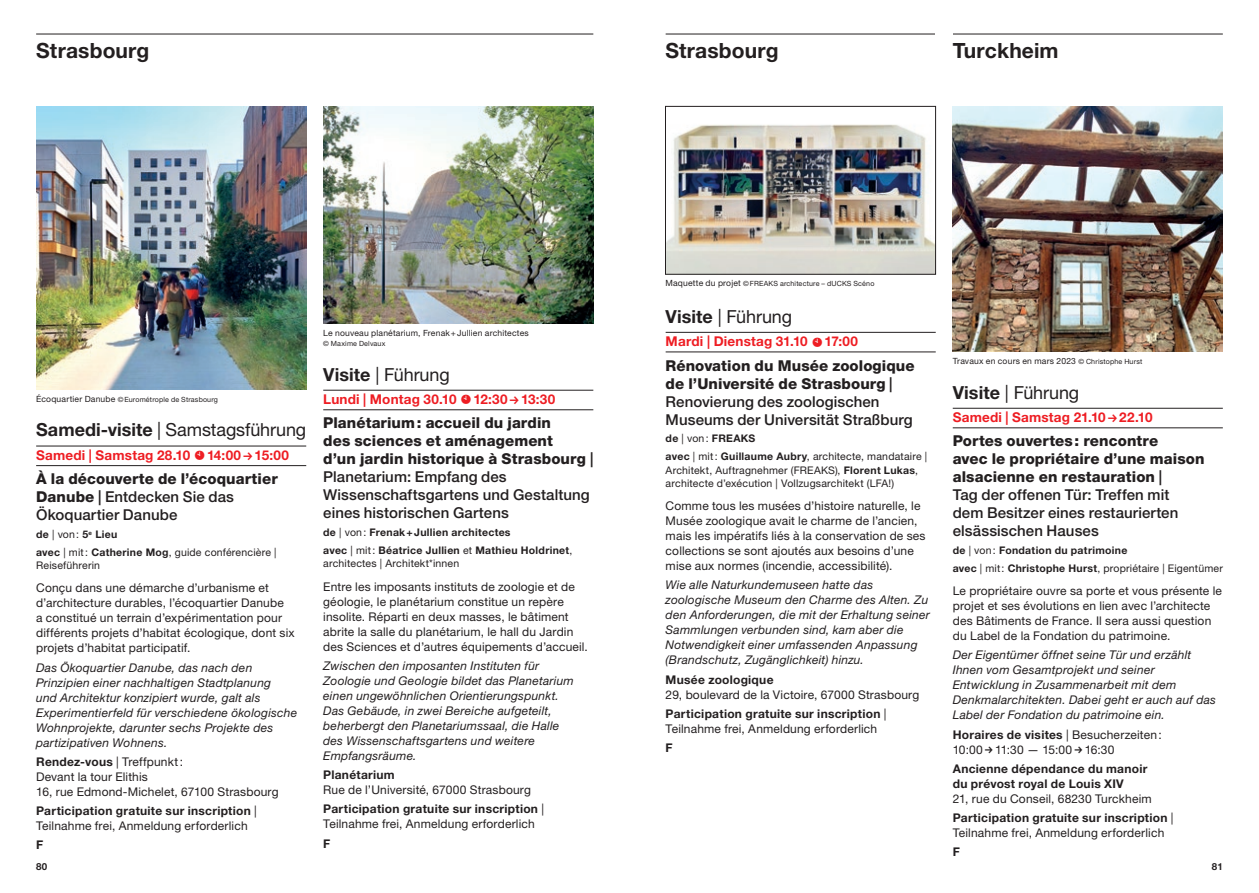
<style>
.page{position:relative;width:1259px;height:893px;background:#fff}
.page>*{position:absolute;margin:0;border:0;box-sizing:border-box;transform-origin:0 0}
.Ville_2022{font:700 21px "Helvetica Neue LT Std";letter-spacing:.01em;color:#231f20}
.Type_manifestation_B{font:18px "Helvetica Neue LT Std";letter-spacing:-.005em;color:#231f20}
.Titre_manif_2022{font:800 15px/18px "Helvetica Neue LT Std";letter-spacing:.005em;color:#231f20}
.Titre_manif_2022-2{font:500 15px/18px "Helvetica Neue LT Std";letter-spacing:.005em;color:#231f20}
.Dates_Bold_rouge_fil{font:700 13.5px "Helvetica Neue LT Std";letter-spacing:.015em;color:#ee1d23}
.Texte_02_c_8_10_Ital{font:italic 12px/15px "Helvetica Neue LT Std";letter-spacing:.02em;color:#231f20}
.Texte_01_c_8_10_Regu{font:12px/15px "Helvetica Neue LT Std";letter-spacing:.015em;color:#231f20}
.Lieu_précisions_c_8{font:12px/15px "Helvetica Neue LT Std";letter-spacing:.015em;color:#231f20}
.Lieu_précisions_c_8-2{font:700 12px/15px "Helvetica Neue LT Std";letter-spacing:.025em;color:#231f20}
.Lieu_précisions_c_8-3{font:12px/15px "Helvetica Neue LT Std";letter-spacing:-.01em;color:#231f20}
.Avec_Mit_Sous-titre{font:10.5px/13.5px "Helvetica Neue LT Std";letter-spacing:.015em;color:#231f20}
.Avec_Mit_Sous-titre-2{font:700 10.5px/13.5px "Helvetica Neue LT Std";letter-spacing:.025em;color:#231f20}
.t1{font:700 9.75px "Helvetica Neue LT Std";color:#231f20}
.Légende_photo_2022{font:8.55px "Helvetica Neue LT Std";letter-spacing:.02em;color:#231f20}
.Légende_photo_2022-2{font:7.2px "Helvetica Neue LT Std";letter-spacing:.02em;color:#231f20}
.s1{font-size:8.55px}
.s2{font-weight:700}
.s3{font-weight:500}
.s4{font-weight:400}
.s5{font-weight:800}
.s6{font-size:7.2px}
</style>
<div class="page">
<hr style="left:36px;top:34px;width:557px;height:1px;background:#231f20">
<hr style="left:665px;top:34px;width:557px;height:1px;background:#231f20">
<hr style="left:36px;top:446px;width:270px;height:1px;background:#231f20">
<hr style="left:36px;top:465px;width:270px;height:1px;background:#231f20">
<hr style="left:665px;top:332px;width:270px;height:1px;background:#231f20">
<hr style="left:665px;top:352px;width:270px;height:1px;background:#231f20">
<hr style="left:952px;top:408px;width:270px;height:1px;background:#231f20">
<hr style="left:952px;top:428px;width:270px;height:1px;background:#231f20">
<hr style="left:323px;top:390px;width:270px;height:1px;background:#231f20">
<hr style="left:323px;top:409px;width:270px;height:1px;background:#231f20">
<img style="left:667px;top:124px;width:266px;height:148px">
<div style="left:665px;top:106px;width:270px;height:168px;border:1px solid #231f20"></div>
<img style="left:323px;top:106px;width:270px;height:217px">
<img style="left:952px;top:106px;width:270px;height:246px">
<div style="left:935px;top:0;width:17px;height:86px;background:#fff"></div>
<img style="left:36px;top:106px;width:270px;height:283px">
<p class="Ville_2022" style="left:36px;top:38px;width:115px">Strasbourg</p>
<p class="Ville_2022" style="left:665px;top:38px;width:115px">Strasbourg</p>
<p class="Ville_2022" style="left:952px;top:38px;width:107px">Turckheim</p>
<p class="Légende_photo_2022-2" style="left:36px;top:395px;width:183px"><span class="s1">Écoquartier Danube</span> ©Eurométrople de Strasbourg</p>
<p class="Type_manifestation_B" style="left:36px;top:419px;width:271px"><span class="s2">Samedi-visite</span> | Samstagsführung</p>
<p class="Dates_Bold_rouge_fil" style="left:36px;top:447px;width:254px">Samedi | Samstag 28.10 14:00 15:00</p>
<p class="Titre_manif_2022" style="left:36px;top:470px;width:243px">À la découverte de l’écoquartier<br>Danube <span class="s3">| Entdecken Sie das<br>Ökoquartier Danube</span></p>
<p class="Avec_Mit_Sous-titre-2" style="left:36px;top:527px;width:83px">de <span class="s4">| von:</span> 5<sup>e</sup> Lieu</p>
<p class="Avec_Mit_Sous-titre" style="left:36px;top:545px;width:242px"><span class="s2">avec</span> | mit: <span class="s2">Catherine Mog</span>, guide conférencière |<br>Reiseführerin</p>
<p class="Texte_01_c_8_10_Regu" style="left:36px;top:580px;width:260px">Conçu dans une démarche d’urbanisme et d’architecture durables, l’écoquartier Danube<br>a constitué un terrain d’expérimentation pour différents projets d’habitat écologique, dont six projets d’habitat participatif.</p>
<p class="Texte_02_c_8_10_Ital" style="left:36px;top:660px;width:263px">Das Ökoquartier Danube, das nach den Prinzipien einer nachhaltigen Stadtplanung<br>und Architektur konzipiert wurde, galt als Experimentierfeld für verschiedene ökologische Wohnprojekte, darunter sechs Projekte des partizipativen Wohnens.</p>
<p class="Lieu_précisions_c_8" style="left:36px;top:754px;width:244px"><span class="s2">Rendez-vous</span> | Treffpunkt:<br>Devant la tour Elithis<br>16, rue Edmond-Michelet, 67100 Strasbourg</p>
<p class="Lieu_précisions_c_8" style="left:36px;top:803px;width:222px"><span class="s2">Participation gratuite sur inscription</span> |<br>Teilnahme frei, Anmeldung erforderlich</p>
<p class="Lieu_précisions_c_8-2" style="left:36px;top:837px;width:9px">F</p>
<p class="Légende_photo_2022" style="left:323px;top:328px;width:207px">Le nouveau planétarium, Frenak+Jullien architectes</p>
<p class="Légende_photo_2022-2" style="left:323px;top:339px;width:64px">© Maxime Delvaux</p>
<p class="Type_manifestation_B" style="left:323px;top:363px;width:128px"><span class="s2">Visite</span> | Führung</p>
<p class="Dates_Bold_rouge_fil" style="left:323px;top:391px;width:233px">Lundi | Montag 30.10 12:30 13:30</p>
<p class="Titre_manif_2022" style="left:323px;top:414px;width:272px">Planétarium: accueil du jardin<br>des sciences et aménagement<br>d’un jardin historique à Strasbourg <span class="s3">|<br>Planetarium: Empfang des<br>Wissenschaftsgartens und Gestaltung eines historischen Gartens</span></p>
<p class="Avec_Mit_Sous-titre-2" style="left:323px;top:525px;width:189px">de <span class="s4">| von:</span> Frenak+Jullien architectes</p>
<p class="Avec_Mit_Sous-titre-2" style="left:323px;top:543px;width:251px">avec <span class="s4">| mit:</span> Béatrice Jullien <span class="s4">et</span> Mathieu Holdrinet<span class="s4">, architectes | Architekt*innen</span></p>
<p class="Texte_01_c_8_10_Regu" style="left:323px;top:579px;width:266px">Entre les imposants instituts de zoologie et de géologie, le planétarium constitue un repère insolite. Réparti en deux masses, le bâtiment abrite la salle du planétarium, le hall du Jardin des Sciences et d’autres équipements d’accueil.</p>
<p class="Texte_02_c_8_10_Ital" style="left:323px;top:658px;width:252px">Zwischen den imposanten Instituten für Zoologie und Geologie bildet das Planetarium einen ungewöhnlichen Orientierungspunkt.<br>Das Gebäude, in zwei Bereiche aufgeteilt, beherbergt den Planetariumssaal, die Halle des Wissenschaftsgartens und weitere Empfangsräume.</p>
<p class="Lieu_précisions_c_8" style="left:323px;top:767px;width:209px"><span class="s2">Planétarium<br></span>Rue de l’Université, 67000 Strasbourg</p>
<p class="Lieu_précisions_c_8" style="left:323px;top:801px;width:222px"><span class="s2">Participation gratuite sur inscription</span> |<br>Teilnahme frei, Anmeldung erforderlich</p>
<p class="Lieu_précisions_c_8-2" style="left:323px;top:835px;width:9px">F</p>
<p class="Légende_photo_2022-2" style="left:665px;top:279px;width:210px"><span class="s1">Maquette du projet</span> ©FREAKS architecture – dUCKS Scéno</p>
<p class="Type_manifestation_B" style="left:665px;top:306px;width:128px"><span class="s2">Visite</span> | Führung</p>
<p class="Dates_Bold_rouge_fil" style="left:665px;top:333px;width:194px">Mardi | Dienstag 31.10 17:00</p>
<p class="Titre_manif_2022-2" style="left:665px;top:356px;width:250px"><span class="s5">Rénovation du Musée zoologique de l’Université de Strasbourg</span> |<br>Renovierung des zoologischen<br>Museums der Universität Straßburg</p>
<p class="Avec_Mit_Sous-titre-2" style="left:665px;top:432px;width:91px">de <span class="s4">| von:</span> FREAKS</p>
<p class="Avec_Mit_Sous-titre" style="left:665px;top:449px;width:263px"><span class="s2">avec</span> | mit: <span class="s2">Guillaume Aubry</span>, architecte, mandataire |<br>Architekt, Auftragnehmer (FREAKS), <span class="s2">Florent Lukas</span>, architecte d’exécution | Vollzugsarchitekt (LFA!)</p>
<p class="Texte_01_c_8_10_Regu" style="left:665px;top:498px;width:261px">Comme tous les musées d’histoire naturelle, le Musée zoologique avait le charme de l’ancien, mais les impératifs liés à la conservation de ses collections se sont ajoutés aux besoins d’une mise aux normes (incendie, accessibilité).</p>
<p class="Texte_02_c_8_10_Ital" style="left:665px;top:577px;width:266px">Wie alle Naturkundemuseen hatte das zoologische Museum den Charme des Alten. Zu den Anforderungen, die mit der Erhaltung seiner Sammlungen verbunden sind, kam aber die Notwendigkeit einer umfassenden Anpassung (Brandschutz, Zugänglichkeit) hinzu.</p>
<p class="Lieu_précisions_c_8" style="left:665px;top:672px;width:255px"><span class="s2">Musée zoologique<br></span>29, boulevard de la Victoire, 67000 Strasbourg</p>
<p class="Lieu_précisions_c_8" style="left:665px;top:706px;width:222px"><span class="s2">Participation gratuite sur inscription</span> |<br>Teilnahme frei, Anmeldung erforderlich</p>
<p class="Lieu_précisions_c_8-2" style="left:665px;top:740px;width:9px">F</p>
<p class="Légende_photo_2022" style="left:952px;top:356px;width:191px">Travaux en cours en mars 2023 <span class="s6">© Christophe Hurst</span></p>
<p class="Type_manifestation_B" style="left:952px;top:381px;width:128px"><span class="s2">Visite</span> | Führung</p>
<p class="Dates_Bold_rouge_fil" style="left:952px;top:409px;width:201px">Samedi | Samstag 21.10 22.10</p>
<p class="Titre_manif_2022" style="left:952px;top:432px;width:253px">Portes ouvertes: rencontre<br>avec le propriétaire d’une maison alsacienne en restauration <span class="s3">|<br>Tag der offenen Tür: Treffen mit<br>dem Besitzer eines restaurierten elsässischen Hauses</span></p>
<p class="Avec_Mit_Sous-titre-2" style="left:952px;top:543px;width:176px">de <span class="s4">| von:</span> Fondation du patrimoine</p>
<p class="Avec_Mit_Sous-titre" style="left:952px;top:561px;width:271px"><span class="s2">avec</span> | mit: <span class="s2">Christophe Hurst</span>, propriétaire | Eigentümer</p>
<p class="Texte_01_c_8_10_Regu" style="left:952px;top:583px;width:271px">Le propriétaire ouvre sa porte et vous présente le projet et ses évolutions en lien avec l’architecte des Bâtiments de France. Il sera aussi question du Label de la Fondation du patrimoine.</p>
<p class="Texte_02_c_8_10_Ital" style="left:952px;top:647px;width:265px">Der Eigentümer öffnet seine Tür und erzählt Ihnen vom Gesamtprojekt und seiner Entwicklung in Zusammenarbeit mit dem Denkmalarchitekten. Dabei geht er auch auf das Label der Fondation du patrimoine ein.</p>
<p class="Lieu_précisions_c_8-3" style="left:952px;top:727px;width:211px"><span class="s2">Horaires de visites</span> | Besucherzeiten:<br>10:00 11:30 — 15:00 16:30</p>
<p class="Lieu_précisions_c_8-2" style="left:952px;top:761px;width:200px">Ancienne dépendance du manoir du prévost royal de Louis XIV<br><span class="s4">21, rue du Conseil, 68230 Turckheim</span></p>
<p class="Lieu_précisions_c_8" style="left:952px;top:810px;width:222px"><span class="s2">Participation gratuite sur inscription</span> |<br>Teilnahme frei, Anmeldung erforderlich</p>
<p class="Lieu_précisions_c_8-2" style="left:952px;top:844px;width:9px">F</p>
<p class="t1" style="left:36px;top:861px;width:13px">80</p>
<p class="t1" style="left:1212px;top:861px;width:12px">81</p>
</div>
